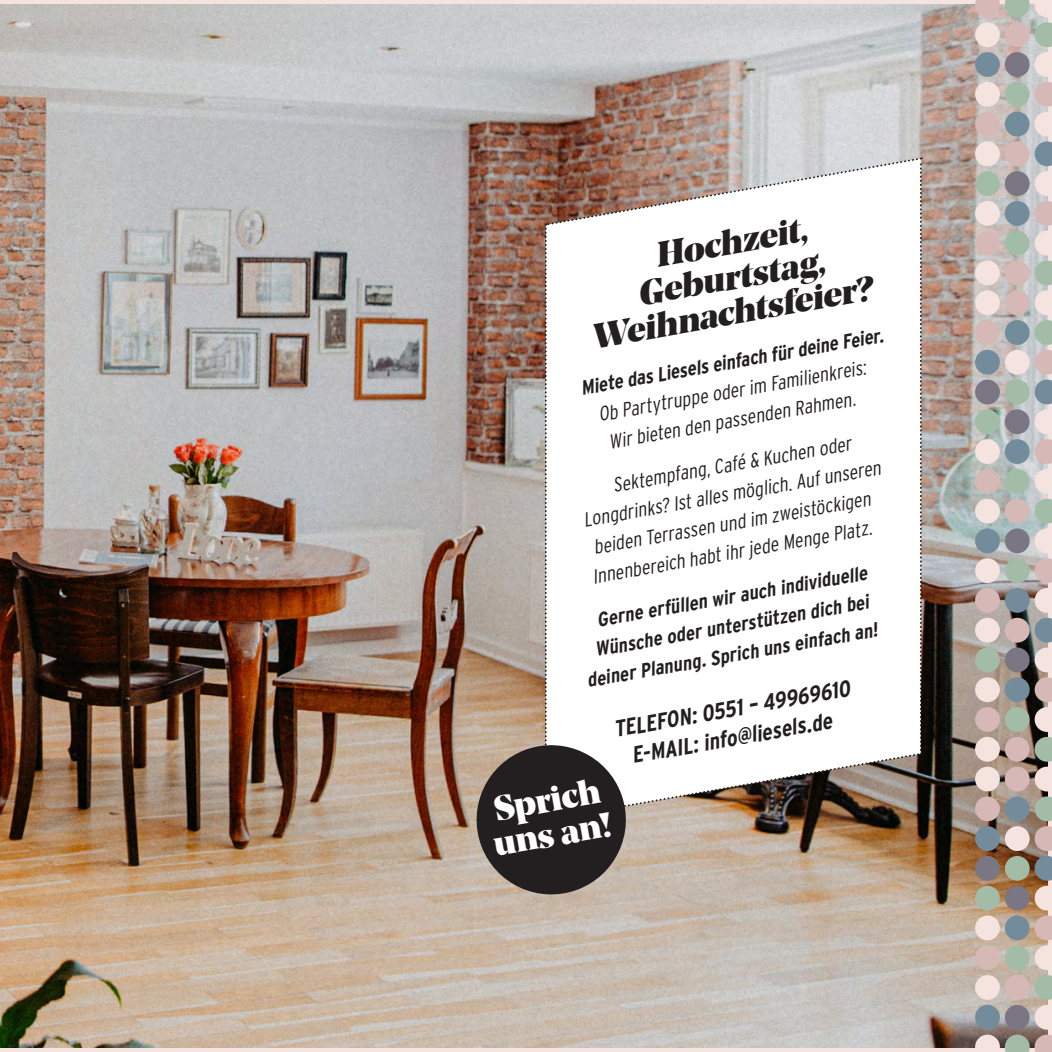
<style>
.page{position:relative;width:1052px;height:1052px;background:#fff}
.page>*{position:absolute;margin:0;border:0;box-sizing:border-box;transform-origin:0 0}
.t1{font:italic 900 34.65px "Noe Display";color:#231f20}
.t2{font:900 34.65px/34.6px "Noe Display";color:#fff}
.t3{font:italic 700 23.1px/28.9px "Interstate Condensed";color:#231f20;text-align:center}
.t4{font:italic 300 20.3px/28.9px "Interstate Condensed";color:#231f20}
.t5{font:italic 700 20.3px/28.9px "Interstate Condensed";color:#231f20;text-align:right}
</style>
<div class="page">
<img style="left:0;top:5px;width:975px;height:1042px">
<svg style="left:975px;top:0;width:77px;height:1052px;background:#b8b2ad"></svg>
<svg style="left:467px;top:157px;width:455px;height:747px"></svg>
<h1 class="t1" style="left:651px;top:233px;width:156px;rotate:-10deg">Hochzeit,</h1>
<h1 class="t1" style="left:634px;top:271px;width:191px;rotate:-10deg">Geburtstag,</h1>
<h1 class="t1" style="left:587px;top:315px;width:285px;rotate:-10deg">Weihnachtsfeier?</h1>
<p class="t5" style="left:578px;top:374px;width:308px;rotate:-10deg">Miete das Liesels einfach für deine Feier.</p>
<p class="t4" style="left:596px;top:400px;width:273px;rotate:-10deg">Ob Partytruppe oder im Familienkreis:<br>Wir bieten den passenden Rahmen.</p>
<p class="t4" style="left:610px;top:470px;width:243px;rotate:-10deg">Sektempfang, Café &amp; Kuchen oder</p>
<p class="t4" style="left:581px;top:505px;width:303px;rotate:-10deg">Longdrinks? Ist alles möglich. Auf unseren</p>
<p class="t4" style="left:591px;top:533px;width:282px;rotate:-10deg">beiden Terrassen und im zweistöckigen</p>
<p class="t4" style="left:590px;top:562px;width:285px;rotate:-10deg">Innenbereich habt ihr jede Menge Platz.</p>
<p class="t5" style="left:574px;top:609px;width:296px;rotate:-10deg">Gerne erfüllen wir auch individuelle<br>Wünsche oder unterstützen dich bei deiner Planung. Sprich uns einfach an!</p>
<p class="t3" style="left:611px;top:715px;width:241px;rotate:-10deg">TELEFON: 0551 – 49969610<br>E-MAIL: info@liesels.de</p>
<h1 class="t2" style="left:485px;top:792px;width:121px;rotate:-10deg">Sprich uns an!</h1>
</div>
